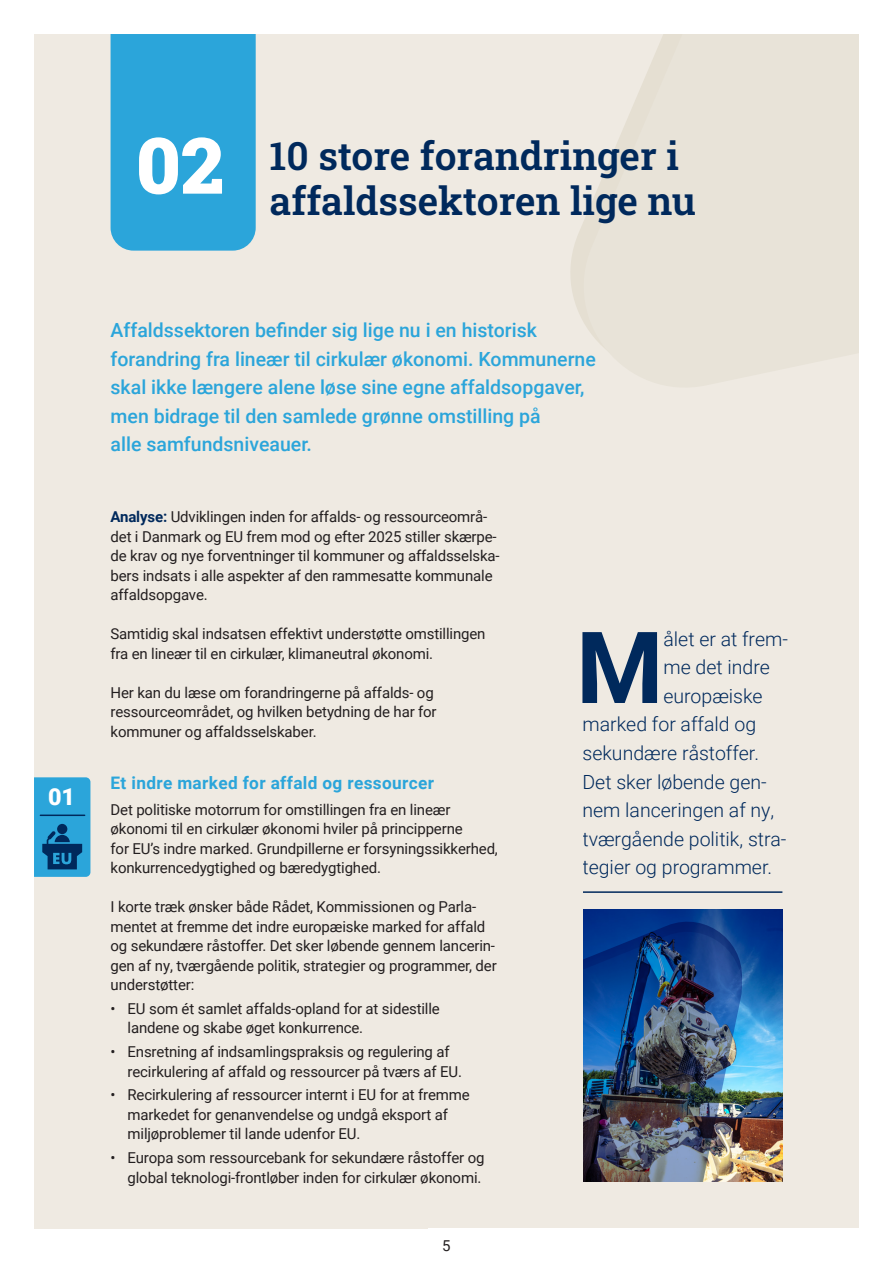
<style>
.page{position:relative;width:893px;height:1263px;background:#fff}
.page>*{position:absolute;margin:0;border:0;box-sizing:border-box;transform-origin:0 0}
.Citat{font:700 99.75px "Roboto";color:#00295c}
.Mellemrubrik_10_13{font:78px "Roboto Slab";color:#fff}
.t1{font:39px "Roboto Slab";color:#00295c}
.Brød_10_13{font:900 23.4px "Roboto";color:#fff}
.Citat-2{font:500 19.5px/28.5px "Roboto";color:#2ba5da}
.Citat-3{font:300 19.5px "Roboto";color:#00295c}
.Mellem1{font:700 17.25px "Roboto";letter-spacing:.02em;color:#2ba5da}
.Brød_10_13-2{font:15px/19.5px "Roboto";letter-spacing:-.01em;color:#231f20}
.s1{font-weight:700;color:#00295c}
</style>
<div class="page">
<div style="left:34px;top:34px;width:825px;height:1195px;background:#efeae2"></div>
<svg style="left:570px;top:34px;width:113px;height:319px;fill:#e8e3d8"></svg>
<div style="left:111px;top:34px;width:145px;height:217px;background:#2ba5da"></div>
<hr style="left:582px;top:891px;width:200px;height:2px;background:#00295c">
<img style="left:583px;top:910px;width:199px;height:272px">
<svg style="left:34px;top:777px;width:56px;height:100px;background:#2490c4"></svg>
<hr style="left:40px;top:814px;width:45px;height:2px;background:#00295c">
<img style="left:428px;top:920px;width:315px;height:309px">
<div style="left:317px;top:819px;width:265px;height:384px;background:#efeae2"></div>
<div style="left:472px;top:1182px;width:335px;height:47px;background:#efeae2"></div>
<p class="Mellemrubrik_10_13" style="left:136px;top:112px;width:89px">02</p>
<p class="t1" style="left:270px;top:129px;width:411px">10 store forandringer i</p>
<p class="t1" style="left:270px;top:174px;width:428px">affaldssektoren lige nu</p>
<p class="Brød_10_13" style="left:48px;top:780px;width:28px">01</p>
<p class="Citat-2" style="left:111px;top:315px;width:487px">Affaldssektoren befinder sig lige nu i en historisk forandring fra lineær til cirkulær økonomi. Kommunerne skal ikke længere alene løse sine egne affaldsopgaver, men bidrage til den samlede grønne omstilling på<br>alle samfundsniveauer.</p>
<p class="Brød_10_13-2" style="left:111px;top:506px;width:391px"><span class="s1">Analyse:</span> Udviklingen inden for affalds- og ressourceområ&shy;det i Danmark og EU frem mod og efter 2025 stiller skærpe&shy;de krav og nye forventninger til kommuner og affaldsselska&shy;bers indsats i alle aspekter af den rammesatte kommunale affaldsopgave.</p>
<p class="Brød_10_13-2" style="left:111px;top:623px;width:376px">Samtidig skal indsatsen effektivt understøtte omstillingen fra en lineær til en cirkulær, klimaneutral økonomi.</p>
<p class="Brød_10_13-2" style="left:111px;top:682px;width:328px">Her kan du læse om forandringerne på affalds- og ressourceområdet, og hvilken betydning de har for kommuner og affaldsselskaber.</p>
<p class="Mellem1" style="left:111px;top:771px;width:325px">Et indre marked for affald og ressourcer</p>
<p class="Brød_10_13-2" style="left:111px;top:799px;width:389px">Det politiske motorrum for omstillingen fra en lineær økonomi til en cirkulær økonomi hviler på principperne<br>for EU’s indre marked. Grundpillerne er forsyningssikkerhed, konkurrencedygtighed og bæredygtighed.</p>
<p class="Brød_10_13-2" style="left:111px;top:896px;width:388px">I korte træk ønsker både Rådet, Kommissionen og Parla&shy;mentet at fremme det indre europæiske marked for affald og sekundære råstoffer. Det sker løbende gennem lancerin&shy;gen af ny, tværgående politik, strategier og programmer, der understøtter:</p>
<p class="Brød_10_13-2" style="left:128px;top:998px;width:314px;text-indent:-17px">• EU som ét samlet affalds-opland for at sidestille landene og skabe øget konkurrence.</p>
<p class="Brød_10_13-2" style="left:128px;top:1041px;width:336px;text-indent:-17px">• Ensretning af indsamlingspraksis og regulering af recirkulering af affald og ressourcer på tværs af EU.</p>
<p class="Brød_10_13-2" style="left:128px;top:1085px;width:344px;text-indent:-17px">• Recirkulering af ressourcer internt i EU for at fremme markedet for genanvendelse og undgå eksport af miljøproblemer til lande udenfor EU.</p>
<p class="Brød_10_13-2" style="left:111px;top:1147px;width:375px;text-align:right">• Europa som ressourcebank for sekundære råstoffer og global teknologi-frontløber inden for cirkulær økonomi.</p>
<p class="Brød_10_13-2" style="left:442px;top:1235px;width:10px">5</p>
<p class="Citat" style="left:576px;top:598px;width:89px">M</p>
<p class="Citat-3" style="left:663px;top:625px;width:126px">ålet er at frem-</p>
<p class="Citat-3" style="left:663px;top:654px;width:108px">me det indre</p>
<p class="Citat-3" style="left:663px;top:682px;width:101px">europæiske</p>
<p class="Citat-3" style="left:582px;top:711px;width:175px">marked for affald og</p>
<p class="Citat-3" style="left:582px;top:739px;width:178px">sekundære råstoffer.</p>
<p class="Citat-3" style="left:582px;top:768px;width:186px">Det sker løbende gen-</p>
<p class="Citat-3" style="left:582px;top:796px;width:193px">nem lanceringen af ny,</p>
<p class="Citat-3" style="left:582px;top:825px;width:205px">tværgående politik, stra-</p>
<p class="Citat-3" style="left:582px;top:853px;width:191px">tegier og programmer.</p>
</div>
